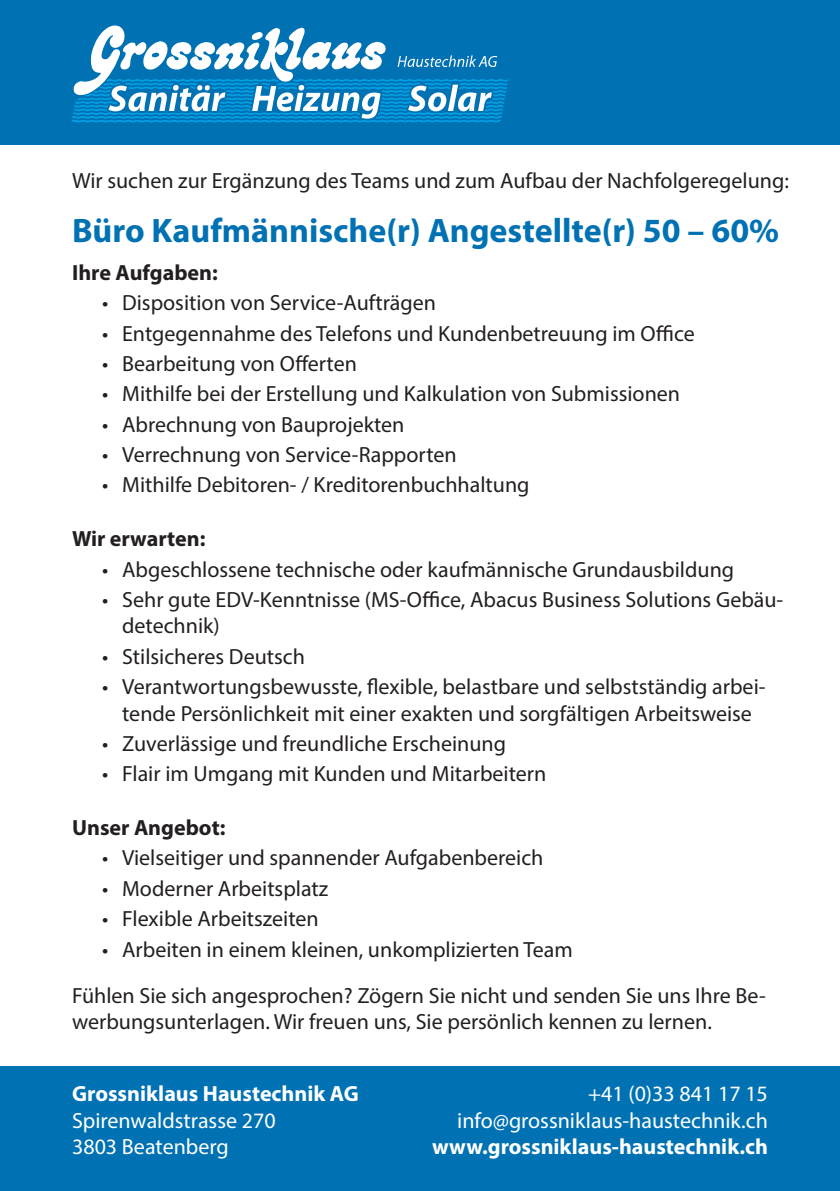
<style>
.page{position:relative;width:840px;height:1191px;background:#fff}
.page>*{position:absolute;margin:0;border:0;box-sizing:border-box;transform-origin:0 0}
.t1{font:700 34px "Myriad Pro";color:#0072b3}
.t2{font:22px/26.4px "Myriad Pro";color:#231f20}
.t3{font:22px/26.4px "Myriad Pro";color:#fff}
.t4{font:700 22px "Myriad Pro";color:#fff}
.t5{font:700 22px "Myriad Pro";color:#231f20}
</style>
<div class="page">
<div style="left:0;top:0;width:839px;height:145px;background:#0072b3"></div>
<svg style="left:72px;top:25px;width:435px;height:97px"></svg>
<div style="left:0;top:1066px;width:839px;height:125px;background:#0072b3"></div>
<p class="t2" style="left:72px;top:167px;width:718px">Wir suchen zur Ergänzung des Teams und zum Aufbau der Nachfolgeregelung:</p>
<h1 class="t1" style="left:72px;top:208px;width:708px">Büro Kaufmännische(r) Angestellte(r) 50 – 60%</h1>
<p class="t5" style="left:72px;top:258px;width:147px">Ihre Aufgaben:</p>
<p class="t2" style="left:102px;top:289px;width:335px">• Disposition von Service-Aufträgen</p>
<p class="t2" style="left:102px;top:320px;width:594px">• Entgegennahme des Telefons und Kundenbetreuung im Office</p>
<p class="t2" style="left:102px;top:350px;width:256px">• Bearbeitung von Offerten</p>
<p class="t2" style="left:102px;top:380px;width:579px">• Mithilfe bei der Erstellung und Kalkulation von Submissionen</p>
<p class="t2" style="left:102px;top:411px;width:304px">• Abrechnung von Bauprojekten</p>
<p class="t2" style="left:102px;top:441px;width:356px">• Verrechnung von Service-Rapporten</p>
<p class="t2" style="left:102px;top:471px;width:428px">• Mithilfe Debitoren- / Kreditorenbuchhaltung</p>
<p class="t5" style="left:72px;top:524px;width:135px">Wir erwarten:</p>
<p class="t2" style="left:102px;top:555px;width:633px">• Abgeschlossene technische oder kaufmännische Grundausbildung</p>
<p class="t2" style="left:122px;top:586px;width:662px;text-indent:-20px">• Sehr gute EDV-Kenntnisse (MS-Office, Abacus Business Solutions Gebäu&shy;detechnik)</p>
<p class="t2" style="left:102px;top:643px;width:204px">• Stilsicheres Deutsch</p>
<p class="t2" style="left:102px;top:673px;width:664px;text-align:center">• Verantwortungsbewusste, flexible, belastbare und selbstständig arbei&shy;tende Persönlichkeit mit einer exakten und sorgfältigen Arbeitsweise</p>
<p class="t2" style="left:102px;top:730px;width:405px">• Zuverlässige und freundliche Erscheinung</p>
<p class="t2" style="left:102px;top:760px;width:445px">• Flair im Umgang mit Kunden und Mitarbeitern</p>
<p class="t5" style="left:72px;top:813px;width:155px">Unser Angebot:</p>
<p class="t2" style="left:102px;top:844px;width:442px">• Vielseitiger und spannender Aufgabenbereich</p>
<p class="t2" style="left:102px;top:875px;width:227px">• Moderner Arbeitsplatz</p>
<p class="t2" style="left:102px;top:905px;width:218px">• Flexible Arbeitszeiten</p>
<p class="t2" style="left:72px;top:925px;width:695px;line-height:46.4px;text-indent:30px">• Arbeiten in einem kleinen, unkomplizierten Team<br>Fühlen Sie sich angesprochen? Zögern Sie nicht und senden Sie uns Ihre Be-</p>
<p class="t2" style="left:72px;top:1008px;width:641px">werbungsunterlagen. Wir freuen uns, Sie persönlich kennen zu lernen.</p>
<p class="t4" style="left:72px;top:1079px;width:288px">Grossniklaus Haustechnik AG</p>
<p class="t3" style="left:72px;top:1107px;width:205px">Spirenwaldstrasse 270<br>3803 Beatenberg</p>
<p class="t3" style="left:457px;top:1080px;width:312px;text-align:right">+41 (0)33 841 17 15 info@grossniklaus-haustechnik.ch</p>
<p class="t4" style="left:432px;top:1132px;width:337px">www.grossniklaus-haustechnik.ch</p>
</div>
